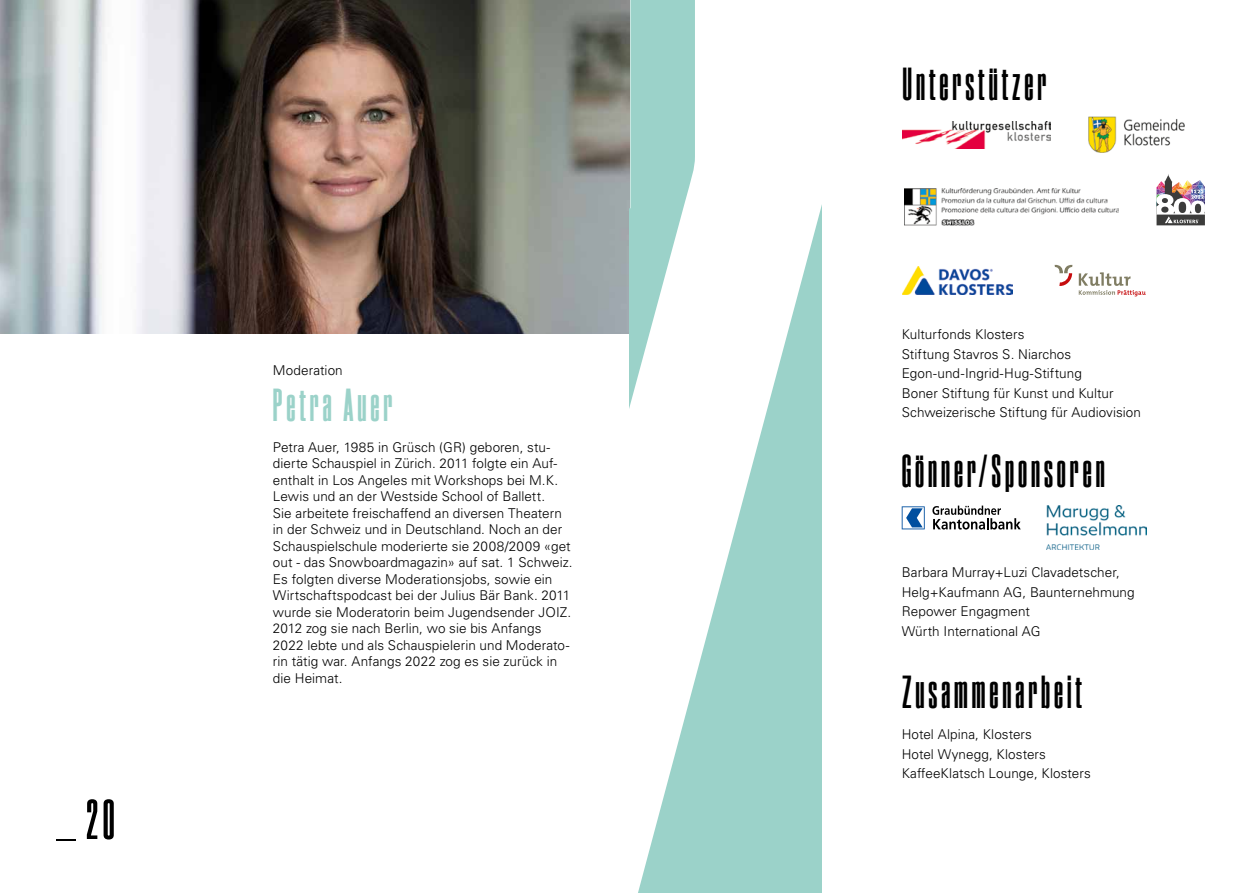
<style>
.page{position:relative;width:1259px;height:893px;background:#fff}
.page>*{position:absolute;margin:0;border:0;box-sizing:border-box;transform-origin:0 0}
.t1{font:800 54.45px "ES Nein";color:#000}
.t2{font:800 45px "ES Nein";letter-spacing:.085em;color:#000}
.t3{font:800 45px "ES Nein";letter-spacing:.09em;color:#9bd2c9}
.t4{font:300 13.5px/16.5px "Univers LT Pro 45";letter-spacing:.005em;color:#000}
</style>
<div class="page">
<img style="left:0;top:0;width:629px;height:334px">
<img style="left:902px;top:121px;width:148px;height:27px">
<img style="left:1088px;top:117px;width:97px;height:35px">
<img style="left:1156px;top:174px;width:49px;height:51px">
<img style="left:902px;top:266px;width:110px;height:29px">
<img style="left:904px;top:189px;width:214px;height:37px">
<svg style="left:1054px;top:265px;width:18px;height:21px"></svg>
<svg style="left:1078px;top:272px;width:67px;height:24px"></svg>
<svg style="left:901px;top:506px;width:23px;height:23px"></svg>
<svg style="left:932px;top:506px;width:88px;height:24px"></svg>
<img style="left:1046px;top:506px;width:100px;height:44px">
<div style="left:629px;top:0;width:66px;height:203px;background:#9bd2c9"></div>
<svg style="left:629px;top:203px;width:192px;height:690px;fill:#9bd2c9"></svg>
<h1 class="t1" style="left:54px;top:791px;width:62px">_20</h1>
<p class="t4" style="left:273px;top:362px;width:71px">Moderation</p>
<h2 class="t3" style="left:273px;top:382px;width:121px">Petra Auer</h2>
<p class="t4" style="left:273px;top:438px;width:301px">Petra Auer, 1985 in Grüsch (GR) geboren, stu&shy;dierte Schauspiel in Zürich. 2011 folgte ein Auf&shy;enthalt in Los Angeles mit Workshops bei M.K.<br>Lewis und an der Westside School of Ballett.<br>Sie arbeitete freischaffend an diversen Theatern in der Schweiz und in Deutschland. Noch an der Schauspielschule moderierte sie 2008/2009 «get out - das Snowboardmagazin» auf sat. 1 Schweiz.<br>Es folgten diverse Moderationsjobs, sowie ein Wirtschaftspodcast bei der Julius Bär Bank. 2011 wurde sie Moderatorin beim Jugendsender JOIZ.<br>2012 zog sie nach Berlin, wo sie bis Anfangs 2022 lebte und als Schauspielerin und Moderato&shy;rin tätig war. Anfangs 2022 zog es sie zurück in die Heimat.</p>
<h2 class="t2" style="left:902px;top:61px;width:145px">Unterstützer</h2>
<p class="t4" style="left:901px;top:324px;width:241px;line-height:19.5px">Kulturfonds Klosters<br>Stiftung Stavros S. Niarchos<br>Egon-und-Ingrid-Hug-Stiftung<br>Boner Stiftung für Kunst und Kultur<br>Schweizerische Stiftung für Audiovision</p>
<h2 class="t2" style="left:901px;top:447px;width:204px">Gönner/Sponsoren</h2>
<p class="t4" style="left:901px;top:562px;width:234px;line-height:19.5px">Barbara Murray+Luzi Clavadetscher,<br>Helg+Kaufmann AG, Baunternehmung<br>Repower Engagment<br>Würth International AG</p>
<h2 class="t2" style="left:902px;top:669px;width:181px">Zusammenarbeit</h2>
<p class="t4" style="left:901px;top:724px;width:191px;line-height:19.5px">Hotel Alpina, Klosters<br>Hotel Wynegg, Klosters<br>KaffeeKlatsch Lounge, Klosters</p>
</div>
